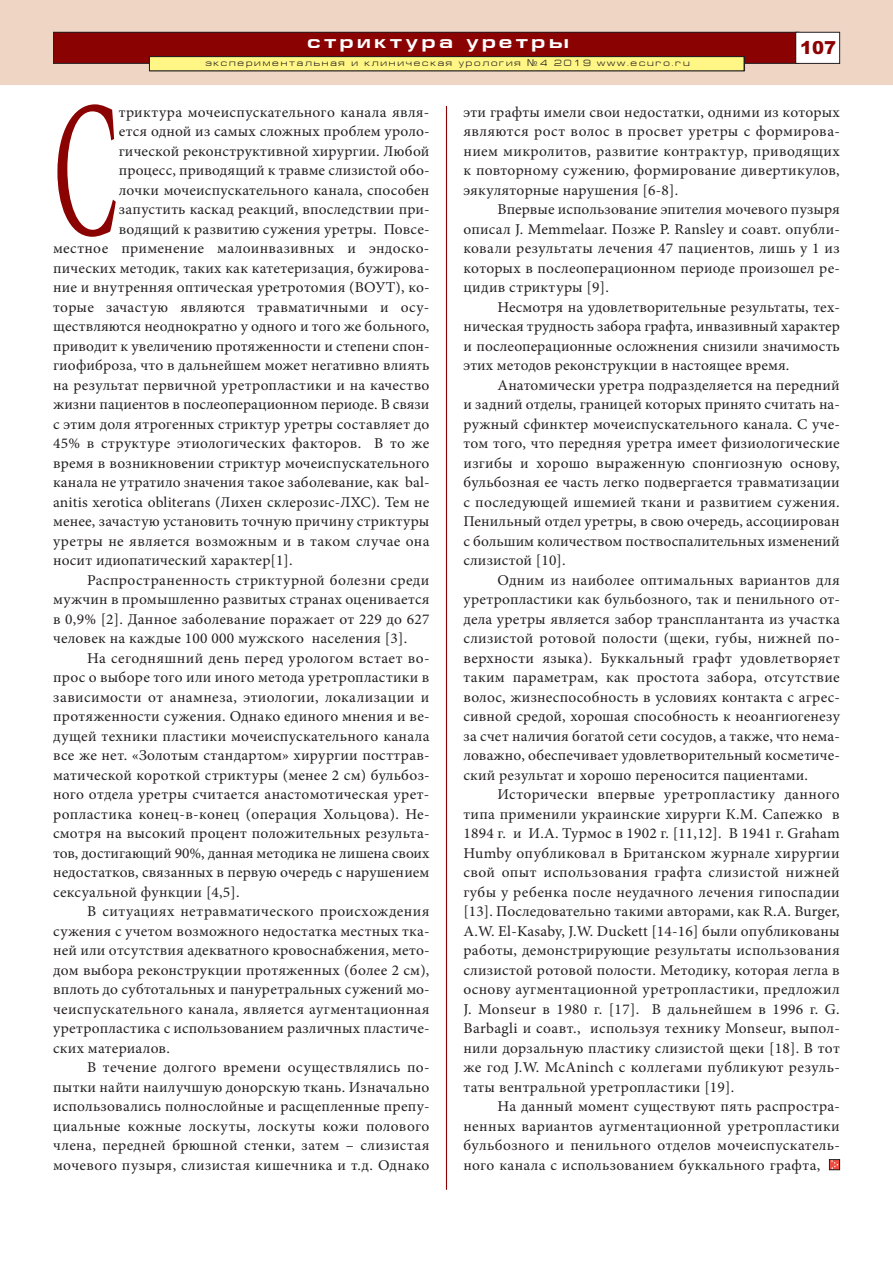
<style>
.page{position:relative;width:893px;height:1263px;background:#fff}
.page>*{position:absolute;margin:0;border:0;box-sizing:border-box;transform-origin:0 0}
.t1{font:194.7px "Minion Pro";color:#8b0202;scale:.5 1}
.t2{font:700 18px "Europe Ext";letter-spacing:.2em;color:#fff}
.t3{font:900 18px "Arial";color:#8b0202}
.t4{font:15px/19.5px "Minion Pro";letter-spacing:.015em;color:#231f20;text-align:justify}
.t5{font:15px "Minion Pro";letter-spacing:-.005em;color:#231f20}
.t6{font:9px "Europe Ext Normal";letter-spacing:.2em;color:#231f20}
.s1{font-family:"Europe"}
</style>
<div class="page">
<div style="left:829px;top:1159px;width:11px;height:11px;border:1px solid #231f20"></div>
<svg style="left:830px;top:1159px;width:9px;height:10px"></svg>
<hr style="left:446px;top:106px;width:1px;height:1084px;background:#8b0202">
<div style="left:0;top:0;width:893px;height:85px;background:#eed5c4"></div>
<div style="left:54px;top:33px;width:745px;height:30px;background:#8b0202"></div>
<div style="left:53px;top:32px;width:746px;height:32px;border:1px solid #231f20"></div>
<div style="left:796px;top:33px;width:43px;height:30px;background:#fff"></div>
<div style="left:795px;top:32px;width:45px;height:32px;border:1px solid #231f20"></div>
<div style="left:150px;top:57px;width:594px;height:13px;background:#fff685"></div>
<div style="left:149px;top:56px;width:595px;height:15px;border:1px solid #231f20"></div>
<p class="t2" style="left:307px;top:31px;width:263px">стриктура уретры</p>
<p class="t6" style="left:207px;top:58px;width:486px">экспериментальная и клиническая урология <span class="s1">¹</span>4 2019 www.ecuro.ru</p>
<p class="t6" style="left:205px;top:57px;width:486px">экспериментальная и клиническая урология <span class="s1">¹</span>4 2019 www.ecuro.ru</p>
<p class="t3" style="left:800px;top:37px;width:38px">107</p>
<h1 class="t1" style="left:53px;top:97px;width:131px">C</h1>
<p class="t4" style="left:119px;top:104px;width:312px">триктура мочеиспускательного канала явля-</p>
<p class="t4" style="left:119px;top:123px;width:312px">ется одной из самых сложных проблем уроло-</p>
<p class="t4" style="left:119px;top:143px;width:312px">гической реконструктивной хирургии. Любой</p>
<p class="t4" style="left:119px;top:162px;width:312px">процесс, приводящий к травме слизистой обо-</p>
<p class="t4" style="left:119px;top:182px;width:312px">лочки мочеиспускательного канала, способен</p>
<p class="t4" style="left:119px;top:201px;width:312px">запустить каскад реакций, впоследствии при-</p>
<p class="t4" style="left:119px;top:221px;width:312px">водящий к развитию сужения уретры. Повсе-</p>
<p class="t4" style="left:53px;top:240px;width:378px">местное применение малоинвазивных и эндоско-</p>
<p class="t4" style="left:53px;top:260px;width:378px">пических методик, таких как катетеризация, бужирова-</p>
<p class="t4" style="left:53px;top:279px;width:378px">ние и внутренняя оптическая уретротомия (ВОУТ), ко-</p>
<p class="t4" style="left:53px;top:299px;width:378px">торые зачастую являются травматичными и осу-</p>
<p class="t4" style="left:53px;top:318px;width:378px">ществляются неоднократно у одного и того же больного,</p>
<p class="t4" style="left:53px;top:338px;width:378px">приводит к увеличению протяженности и степени спон-</p>
<p class="t4" style="left:53px;top:357px;width:378px">гиофиброза, что в дальнейшем может негативно влиять</p>
<p class="t4" style="left:53px;top:377px;width:378px">на результат первичной уретропластики и на качество</p>
<p class="t4" style="left:53px;top:396px;width:378px">жизни пациентов в послеоперационном периоде. В связи</p>
<p class="t4" style="left:53px;top:416px;width:378px">с этим доля ятрогенных стриктур уретры составляет до</p>
<p class="t4" style="left:53px;top:435px;width:378px">45% в структуре этиологических факторов. В то же</p>
<p class="t4" style="left:53px;top:455px;width:378px">время в возникновении стриктур мочеиспускательного</p>
<p class="t4" style="left:53px;top:474px;width:378px">канала не утратило значения такое заболевание, как bal-</p>
<p class="t4" style="left:53px;top:494px;width:378px">anitis xerotica obliterans (Лихен склерозис-ЛХС). Тем не</p>
<p class="t4" style="left:53px;top:513px;width:378px">менее, зачастую установить точную причину стриктуры</p>
<p class="t4" style="left:53px;top:533px;width:378px">уретры не является возможным и в таком случае она</p>
<p class="t4" style="left:53px;top:552px;width:241px">носит идиопатический характер[1].</p>
<p class="t4" style="left:87px;top:572px;width:344px">Распространенность стриктурной болезни среди</p>
<p class="t4" style="left:53px;top:591px;width:378px">мужчин в промышленно развитых странах оценивается</p>
<p class="t4" style="left:53px;top:611px;width:378px">в 0,9% [2]. Данное заболевание поражает от 229 до 627</p>
<p class="t4" style="left:53px;top:630px;width:356px">человек на каждые 100 000 мужского населения [3].</p>
<p class="t4" style="left:87px;top:650px;width:344px">На сегодняшний день перед урологом встает во-</p>
<p class="t4" style="left:53px;top:669px;width:378px">прос о выборе того или иного метода уретропластики в</p>
<p class="t4" style="left:53px;top:689px;width:378px">зависимости от анамнеза, этиологии, локализации и</p>
<p class="t4" style="left:53px;top:708px;width:378px">протяженности сужения. Однако единого мнения и ве-</p>
<p class="t4" style="left:53px;top:728px;width:378px">дущей техники пластики мочеиспускательного канала</p>
<p class="t4" style="left:53px;top:747px;width:378px">все же нет. «Золотым стандартом» хирургии посттрав-</p>
<p class="t4" style="left:53px;top:767px;width:378px">матической короткой стриктуры (менее 2 см) бульбоз-</p>
<p class="t4" style="left:53px;top:786px;width:378px">ного отдела уретры считается анастомотическая урет-</p>
<p class="t4" style="left:53px;top:806px;width:378px">ропластика конец-в-конец (операция Хольцова). Не-</p>
<p class="t4" style="left:53px;top:825px;width:378px">смотря на высокий процент положительных результа-</p>
<p class="t5" style="left:53px;top:847px;width:378px">тов, достигающий 90%, данная методика не лишена своих</p>
<p class="t4" style="left:53px;top:864px;width:378px">недостатков, связанных в первую очередь с нарушением</p>
<p class="t4" style="left:53px;top:884px;width:188px">сексуальной функции [4,5].</p>
<p class="t4" style="left:87px;top:903px;width:344px">В ситуациях нетравматического происхождения</p>
<p class="t4" style="left:53px;top:923px;width:378px">сужения с учетом возможного недостатка местных тка-</p>
<p class="t4" style="left:53px;top:942px;width:378px">ней или отсутствия адекватного кровоснабжения, мето-</p>
<p class="t4" style="left:53px;top:962px;width:378px">дом выбора реконструкции протяженных (более 2 см),</p>
<p class="t4" style="left:53px;top:981px;width:378px">вплоть до субтотальных и пануретральных сужений мо-</p>
<p class="t4" style="left:53px;top:1001px;width:378px">чеиспускательного канала, является аугментационная</p>
<p class="t4" style="left:53px;top:1020px;width:378px">уретропластика с использованием различных пластиче-</p>
<p class="t4" style="left:53px;top:1040px;width:118px">ских материалов.</p>
<p class="t4" style="left:87px;top:1059px;width:344px">В течение долгого времени осуществлялись по-</p>
<p class="t4" style="left:53px;top:1079px;width:378px">пытки найти наилучшую донорскую ткань. Изначально</p>
<p class="t4" style="left:53px;top:1098px;width:378px">использовались полнослойные и расщепленные препу-</p>
<p class="t4" style="left:53px;top:1118px;width:378px">циальные кожные лоскуты, лоскуты кожи полового</p>
<p class="t4" style="left:53px;top:1137px;width:378px">члена, передней брюшной стенки, затем – слизистая</p>
<p class="t4" style="left:53px;top:1157px;width:378px">мочевого пузыря, слизистая кишечника и т.д. Однако</p>
<p class="t4" style="left:463px;top:104px;width:378px">эти графты имели свои недостатки, одними из которых являются рост волос в просвет уретры с формирова&shy;нием микролитов, развитие контрактур, приводящих к повторному сужению, формирование дивертикулов, эякуляторные нарушения [6-8].</p>
<p class="t4" style="left:463px;top:201px;width:378px;text-indent:34px">Впервые использование эпителия мочевого пузыря описал J. Memmelaar. Позже P. Ransley и соавт. опубли&shy;ковали результаты лечения 47 пациентов, лишь у 1 из которых в послеоперационном периоде произошел ре&shy;цидив стриктуры [9].</p>
<p class="t4" style="left:463px;top:299px;width:378px;text-indent:34px">Несмотря на удовлетворительные результаты, тех&shy;ническая трудность забора графта, инвазивный характер и послеоперационные осложнения снизили значимость этих методов реконструкции в настоящее время.</p>
<p class="t4" style="left:463px;top:377px;width:378px;text-indent:34px">Анатомически уретра подразделяется на передний и задний отделы, границей которых принято считать на&shy;ружный сфинктер мочеиспускательного канала. С уче&shy;том того, что передняя уретра имеет физиологические изгибы и хорошо выраженную спонгиозную основу, бульбозная ее часть легко подвергается травматизации с последующей ишемией ткани и развитием сужения.<br>Пенильный отдел уретры, в свою очередь, ассоциирован с большим количеством поствоспалительных изменений слизистой [10].</p>
<p class="t4" style="left:463px;top:572px;width:378px;text-indent:34px">Одним из наиболее оптимальных вариантов для уретропластики как бульбозного, так и пенильного от&shy;дела уретры является забор трансплантанта из участка слизистой ротовой полости (щеки, губы, нижней по&shy;верхности языка). Буккальный графт удовлетворяет таким параметрам, как простота забора, отсутствие волос, жизнеспособность в условиях контакта с агрес&shy;сивной средой, хорошая способность к неоангиогенезу за счет наличия богатой сети сосудов, а также, что нема&shy;ловажно, обеспечивает удовлетворительный косметиче&shy;ский результат и хорошо переносится пациентами.</p>
<p class="t4" style="left:463px;top:786px;width:378px;text-indent:34px">Исторически впервые уретропластику данного типа применили украинские хирурги К.М. Сапежко в 1894 г. и И.А. Турмос в 1902 г. [11,12]. В 1941 г. Graham Humby опубликовал в Британском журнале хирургии свой опыт использования графта слизистой нижней губы у ребенка после неудачного лечения гипоспадии [13]. Последовательно такими авторами, как R.A. Burger, A.W. El-Kasaby, J.W. Duckett [14-16] были опубликованы работы, демонстрирующие результаты использования слизистой ротовой полости. Методику, которая легла в основу аугментационной уретропластики, предложил J. Monseur в 1980 г. [17]. В дальнейшем в 1996 г. G.<br>Barbagli и соавт., используя технику Monseur, выпол&shy;нили дорзальную пластику слизистой щеки [18]. В тот же год J.W. McAninch с коллегами публикуют резуль&shy;таты вентральной уретропластики [19].</p>
<p class="t4" style="left:463px;top:1098px;width:378px;text-indent:34px">На данный момент существуют пять распростра&shy;ненных вариантов аугментационной уретропластики бульбозного и пенильного отделов мочеиспускатель&shy;ного канала с использованием буккального графта,</p>
</div>
